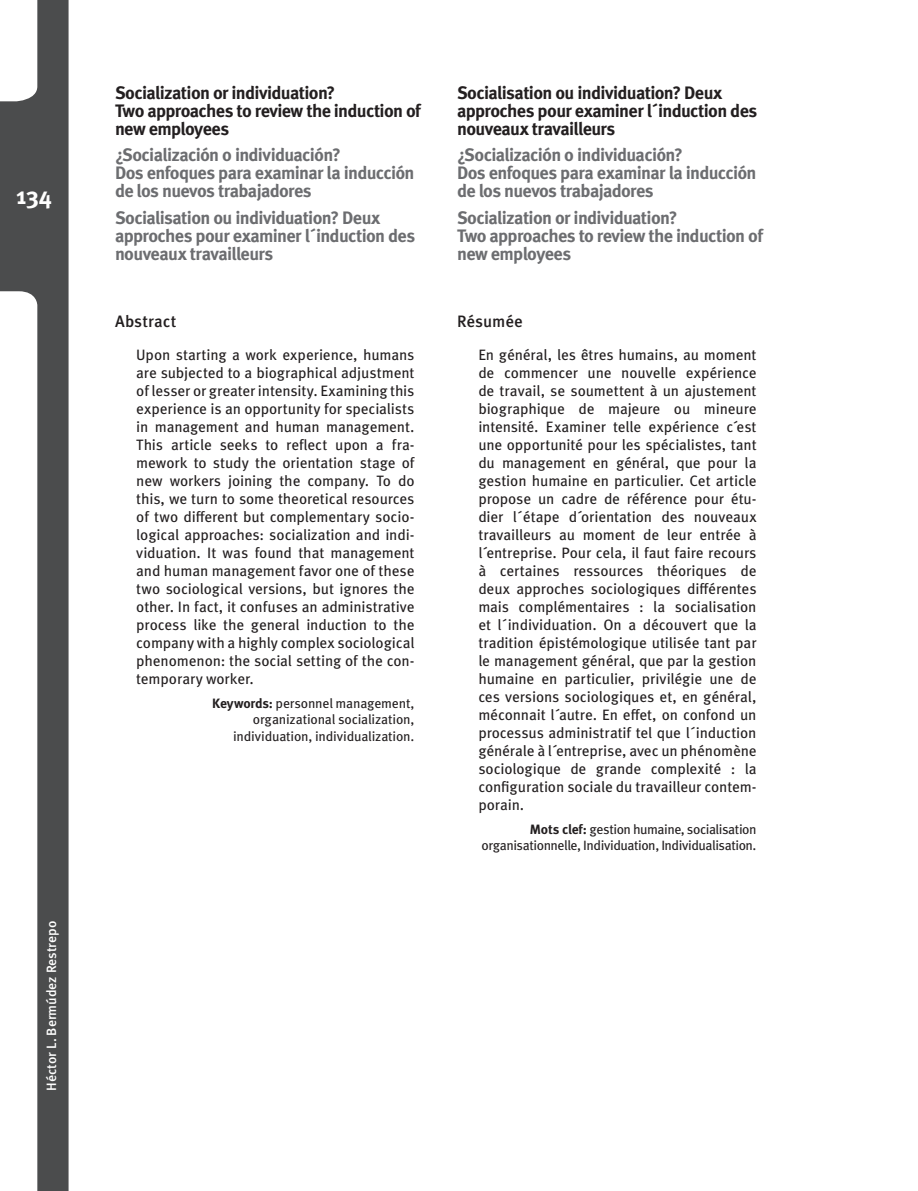
<style>
.page{position:relative;width:918px;height:1191px;background:#fff}
.page>*{position:absolute;margin:0;border:0;box-sizing:border-box;transform-origin:0 0}
.t1{font:700 24px "Meta Pro";color:#fff}
.titulos_portada_de_a{font:700 18px/18px "Meta Pro";letter-spacing:-.04em;color:#6c6d70}
.titulos_portada_de_a-2{font:700 18px/18px "Meta Pro";letter-spacing:-.04em;color:#231f20}
.resumen{font:500 16.5px "Meta Pro";letter-spacing:.005em;color:#231f20}
.resumen-2{font:15px/18px "Meta Pro";letter-spacing:-.01em;color:#231f20;text-align:justify}
.resumen-3{font:13.5px/16.5px "Meta Pro";letter-spacing:-.02em;color:#231f20;text-align:right}
.t2{font:500 13.5px "Meta Pro";color:#fff}
.s1{font-weight:700}
</style>
<div class="page">
<svg style="left:0;top:0;width:69px;height:1191px;fill:#4b4c4d"></svg>
<p class="t1" style="left:16px;top:180px;width:37px">134</p>
<p class="t2" style="left:43px;top:1090px;width:171px;rotate:-90deg">Héctor L. Bermúdez Restrepo</p>
<p class="titulos_portada_de_a-2" style="left:115px;top:84px;width:307px">Socialization or individuation?<br>Two approaches to review the induction of new employees</p>
<p class="titulos_portada_de_a" style="left:115px;top:146px;width:301px">¿Socialización o individuación?<br>Dos enfoques para examinar la inducción de los nuevos trabajadores</p>
<p class="titulos_portada_de_a" style="left:115px;top:209px;width:302px">Socialisation ou individuation? Deux approches pour examiner l´induction des nouveaux travailleurs</p>
<p class="resumen" style="left:115px;top:311px;width:63px">Abstract</p>
<p class="resumen-2" style="left:136px;top:346px;width:280px">Upon starting a work experience, humans are subjected to a biographical adjustment of lesser or greater intensity. Examining this experience is an opportunity for specialists in management and human management.<br>This article seeks to reflect upon a fra&shy;mework to study the orientation stage of new workers joining the company. To do this, we turn to some theoretical resources of two different but complementary socio&shy;logical approaches: socialization and indi&shy;viduation. It was found that management and human management favor one of these two sociological versions, but ignores the other. In fact, it confuses an administrative process like the general induction to the company with a highly complex sociological phenomenon: the social setting of the con&shy;temporary worker.</p>
<p class="resumen-3" style="left:212px;top:695px;width:204px"><span class="s1">Keywords:</span> personnel management, organizational socialization, individuation, individualization.</p>
<p class="titulos_portada_de_a-2" style="left:457px;top:84px;width:302px">Socialisation ou individuation? Deux approches pour examiner l´induction des nouveaux travailleurs</p>
<p class="titulos_portada_de_a" style="left:457px;top:146px;width:301px">¿Socialización o individuación?<br>Dos enfoques para examinar la inducción de los nuevos trabajadores</p>
<p class="titulos_portada_de_a" style="left:457px;top:209px;width:307px">Socialization or individuation?<br>Two approaches to review the induction of new employees</p>
<p class="resumen" style="left:457px;top:311px;width:67px">Résumée</p>
<p class="resumen-2" style="left:478px;top:346px;width:280px">En général, les êtres humains, au moment de commencer une nouvelle expérience de travail, se soumettent à un ajustement biographique de majeure ou mineure intensité. Examiner telle expérience c´est une opportunité pour les spécialistes, tant du management en général, que pour la gestion humaine en particulier. Cet article propose un cadre de référence pour étu&shy;dier l´étape d´orientation des nouveaux travailleurs au moment de leur entrée à l´entreprise. Pour cela, il faut faire recours à certaines ressources théoriques de deux approches sociologiques différentes mais complémentaires : la socialisation et l´individuation. On a découvert que la tradition épistémologique utilisée tant par le management général, que par la gestion humaine en particulier, privilégie une de ces versions sociologiques et, en général, méconnait l´autre. En effet, on confond un processus administratif tel que l´induction générale à l´entreprise, avec un phénomène sociologique de grande complexité : la configuration sociale du travailleur contem&shy;porain.</p>
<p class="resumen-3" style="left:482px;top:821px;width:277px"><span class="s1">Mots clef:</span> gestion humaine, socialisation organisationnelle, Individuation, Individualisation.</p>
</div>
